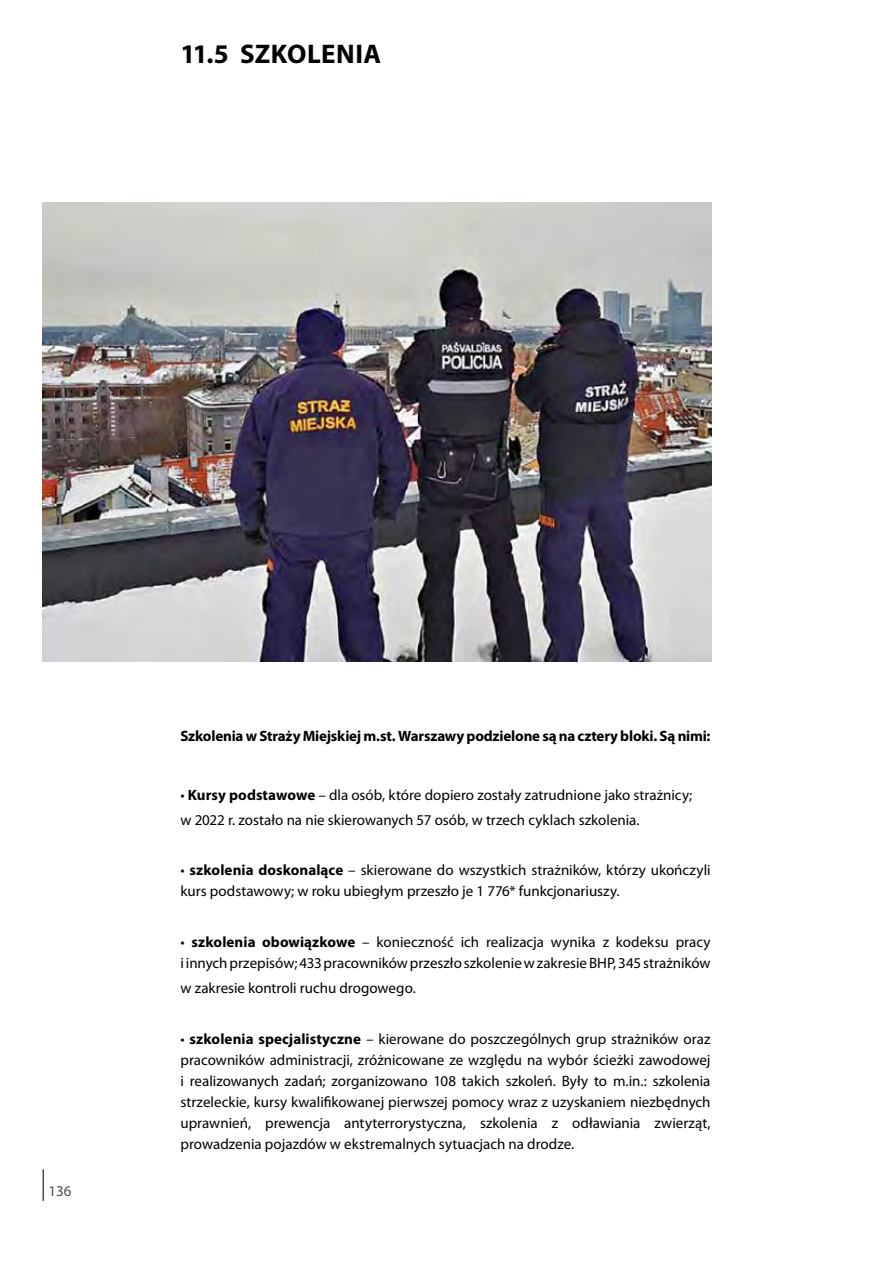
<style>
.page{position:relative;width:893px;height:1263px;background:#fff}
.page>*{position:absolute;margin:0;border:0;box-sizing:border-box;transform-origin:0 0}
.t1{font:700 27px "Myriad Pro";letter-spacing:.01em;color:#000}
.t2{font:15px/21px "Myriad Pro";color:#000}
.t3{font:700 15px "Myriad Pro";letter-spacing:-.015em;color:#000}
.t4{font:15px "Myriad Pro";color:#4d4d4f}
.s1{font-weight:700}
</style>
<div class="page">
<hr style="left:43px;top:1169px;width:1px;height:32px;background:#4d4d4f">
<img style="left:43px;top:202px;width:668px;height:459px">
<h1 class="t1" style="left:180px;top:36px;width:202px">11.5 SZKOLENIA</h1>
<p class="t4" style="left:48px;top:1181px;width:25px">136</p>
<p class="t3" style="left:180px;top:726px;width:532px">Szkolenia w Straży Miejskiej m.st. Warszawy podzielone są na cztery bloki. Są nimi:</p>
<p class="t2" style="left:180px;top:782px;width:513px;line-height:25.2px">• <span class="s1">Kursy podstawowe</span> – dla osób, które dopiero zostały zatrudnione jako strażnicy; w 2022 r. zostało na nie skierowanych 57 osób, w trzech cyklach szkolenia.</p>
<p class="t2" style="left:180px;top:860px;width:532px">• <span class="s1">szkolenia doskonalące</span> – skierowane do wszystkich strażników, którzy ukończyli kurs podstawowy; w roku ubiegłym przeszło je 1 776* funkcjonariuszy.</p>
<p class="t2" style="left:180px;top:931px;width:532px">• <span class="s1">szkolenia obowiązkowe</span> – konieczność ich realizacja wynika z kodeksu pracy i innych przepisów; 433 pracowników przeszło szkolenie w zakresie BHP, 345 strażników</p>
<p class="t2" style="left:180px;top:977px;width:237px">w zakresie kontroli ruchu drogowego.</p>
<p class="t2" style="left:180px;top:1028px;width:532px;text-align:justify">• <span class="s1">szkolenia specjalistyczne</span> – kierowane do poszczególnych grup strażników oraz pracowników administracji, zróżnicowane ze względu na wybór ścieżki zawodowej i realizowanych zadań; zorganizowano 108 takich szkoleń. Były to m.in.: szkolenia strzeleckie, kursy kwalifikowanej pierwszej pomocy wraz z uzyskaniem niezbędnych uprawnień, prewencja antyterrorystyczna, szkolenia z odławiania zwierząt, prowadzenia pojazdów w ekstremalnych sytuacjach na drodze.</p>
</div>
